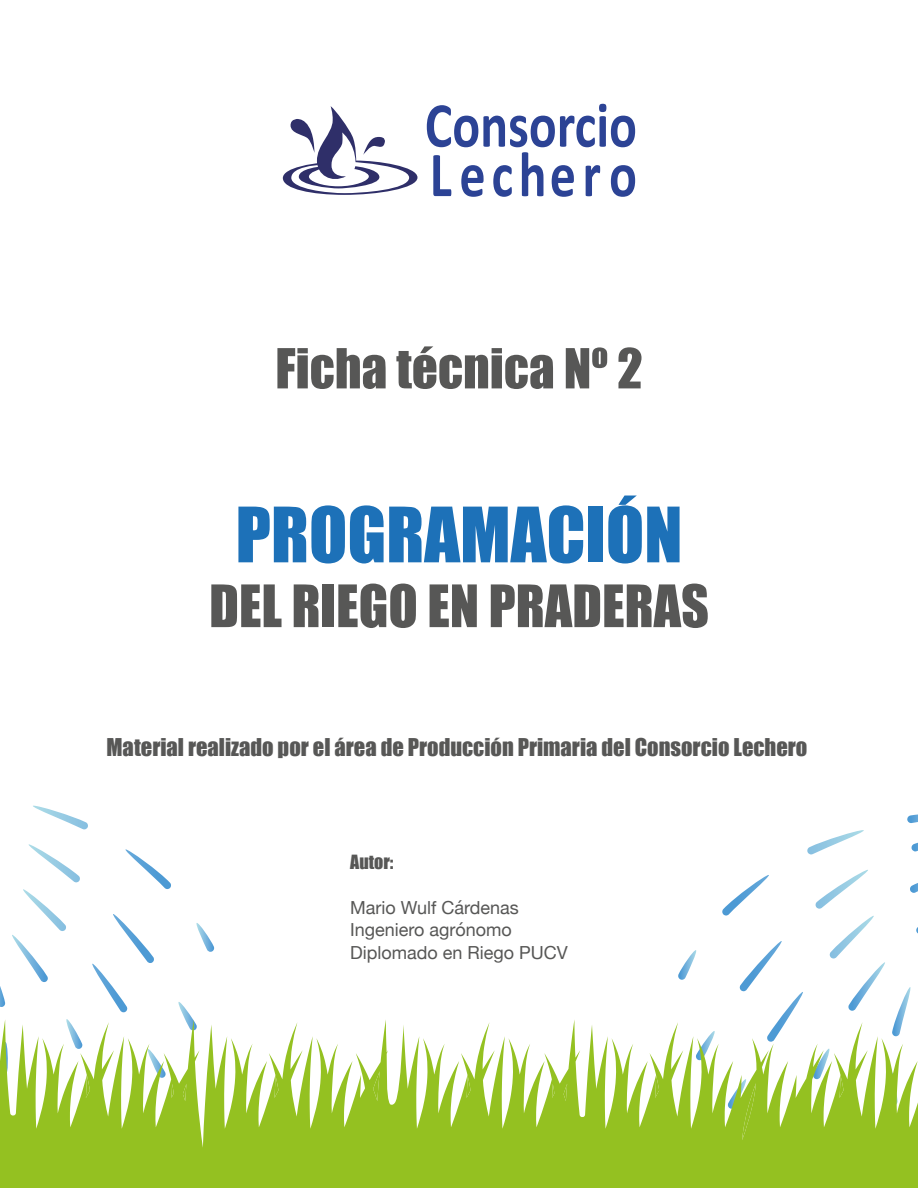
<style>
.page{position:relative;width:918px;height:1188px;background:#fff}
.page>*{position:absolute;margin:0;border:0;box-sizing:border-box;transform-origin:0 0}
.t1{font:70.5px "Impact";color:#1d71b8}
.t2{font:54px "Impact";color:#575756}
.t3{font:51px "Impact";color:#575756}
.t4{font:22.5px "Impact";color:#575756}
.t5{font:18px/22.5px "Helvetica Neue";color:#575756}
.t6{font:18px "Impact";color:#575756}
</style>
<div class="page">
<svg style="left:196px;top:923px;width:19px;height:29px"></svg>
<svg style="left:178px;top:1002px;width:15px;height:17px"></svg>
<svg style="left:12px;top:806px;width:159px;height:206px"></svg>
<svg style="left:0;top:986px;width:5px;height:21px"></svg>
<svg style="left:907px;top:814px;width:11px;height:9px"></svg>
<svg style="left:678px;top:950px;width:19px;height:30px"></svg>
<svg style="left:722px;top:830px;width:196px;height:189px"></svg>
<svg style="left:283px;top:106px;width:134px;height:89px"></svg>
<svg style="left:427px;top:104px;width:208px;height:93px"></svg>
<svg style="left:0;top:1019px;width:918px;height:169px;fill:#94c121"></svg>
<h3 class="t3" style="left:275px;top:329px;width:369px">Ficha técnica Nº 2</h3>
<h1 class="t1" style="left:236px;top:480px;width:448px">PROGRAMACIÓN</h1>
<h2 class="t2" style="left:209px;top:564px;width:501px">DEL RIEGO EN PRADERAS</h2>
<p class="t4" style="left:107px;top:729px;width:702px">Material realizado por el área de Producción Primaria del Consorcio Lechero</p>
<p class="t6" style="left:350px;top:848px;width:45px">Autor:</p>
<p class="t5" style="left:350px;top:897px;width:219px">Mario Wulf Cárdenas<br>Ingeniero agrónomo<br>Diplomado en Riego PUCV</p>
</div>
